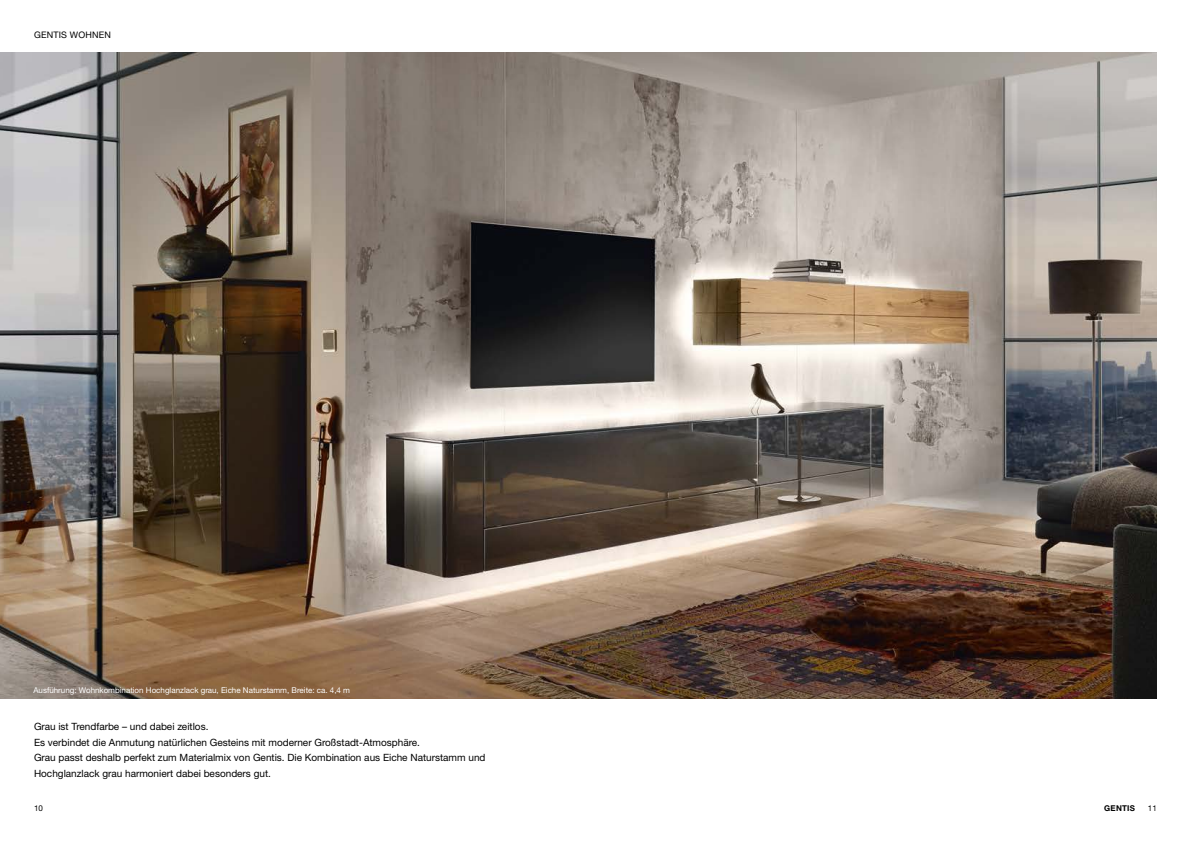
<style>
.page{position:relative;width:1191px;height:842px;background:#fff}
.page>*{position:absolute;margin:0;border:0;box-sizing:border-box;transform-origin:0 0}
.t1{font:10px/15.8px "Helvetica Neue LTW1 G";color:#000}
.t2{font:9px "Helvetica Neue LTW1 G";letter-spacing:.02em;color:#000}
.t3{font:8px "Helvetica Neue LTW1 G";color:#fff}
.t4{font:700 8px "Helvetica Neue LTW1 G";letter-spacing:.035em;color:#000}
.t5{font:8px "Helvetica Neue LTW1 G";color:#000}
</style>
<div class="page">
<img style="left:0;top:52px;width:1157px;height:646px">
<p class="t2" style="left:34px;top:29px;width:78px">GENTIS WOHNEN</p>
<p class="t3" style="left:33px;top:685px;width:318px">Ausführung: Wohnkombination Hochglanzlack grau, Eiche Naturstamm, Breite: ca. 4,4 m</p>
<p class="t1" style="left:34px;top:718px;width:453px">Grau ist Trendfarbe – und dabei zeitlos.<br>Es verbindet die Anmutung natürlichen Gesteins mit moderner Großstadt-Atmosphäre.<br>Grau passt deshalb perfekt zum Materialmix von Gentis. Die Kombination aus Eiche Naturstamm und Hochglanzlack grau harmoniert dabei besonders gut.</p>
<p class="t5" style="left:34px;top:803px;width:11px">10</p>
<p class="t4" style="left:1104px;top:803px;width:32px">GENTIS</p>
<p class="t5" style="left:1147px;top:803px;width:11px">11</p>
</div>
